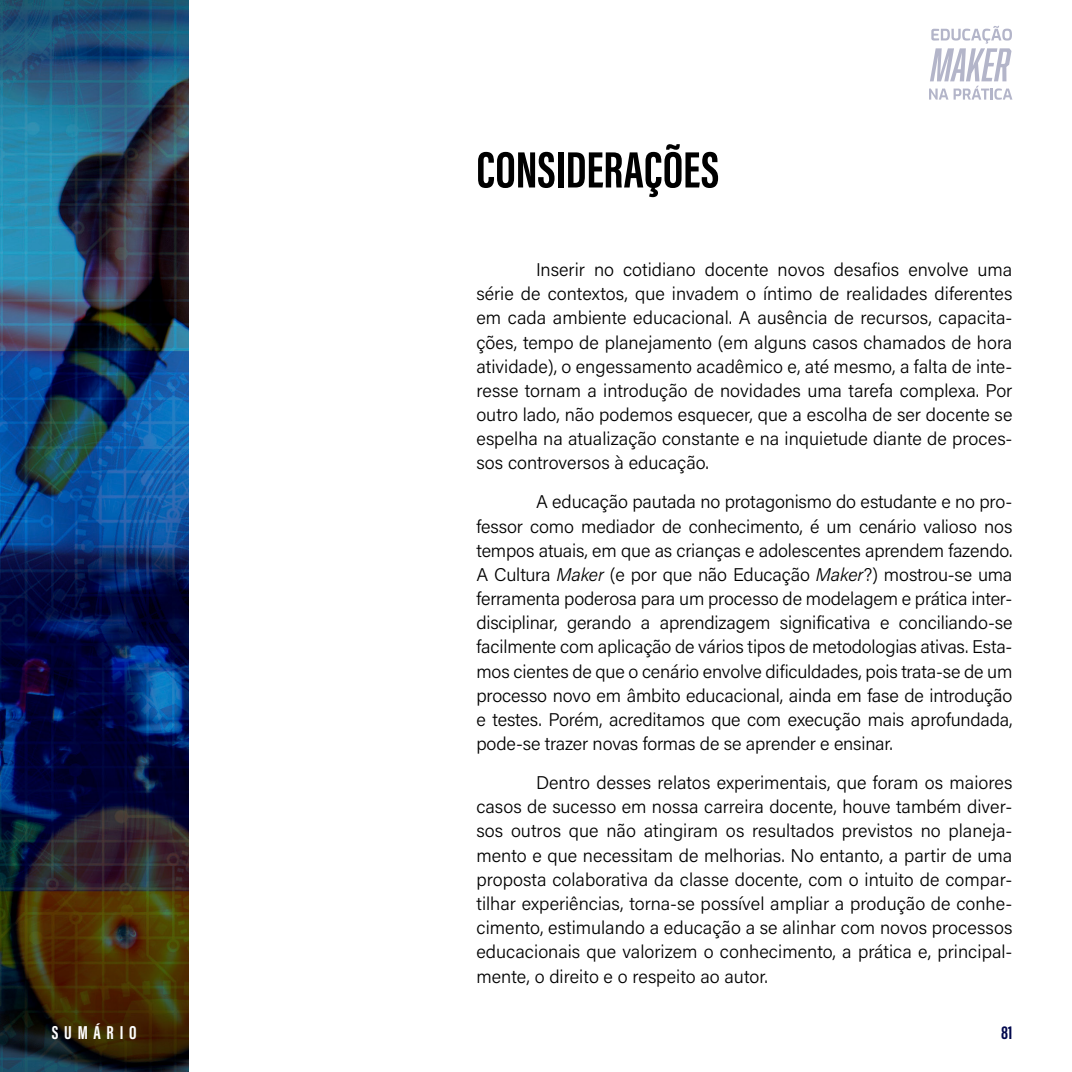
<style>
.page{position:relative;width:1072px;height:1072px;background:#fff}
.page>*{position:absolute;margin:0;border:0;box-sizing:border-box;transform-origin:0 0}
.t1{font:700 52.5px "Acumin Pro Extra Cond";color:#000}
.t2{font:700 19.25px "Acumin Pro Extra Cond";letter-spacing:.3em;color:#fff}
.t3{font:700 19.25px "Acumin Pro Extra Cond";color:#00074d}
.t4{font:300 18.38px/24.2px "Acumin Pro";letter-spacing:-.005em;color:#000;text-align:justify}
.s1{font-style:italic}
</style>
<div class="page">
<img style="left:0;top:0;width:189px;height:1071px">
<svg style="left:929px;top:26px;width:83px;height:74px"></svg>
<h1 class="t1" style="left:476px;top:137px;width:244px">CONSIDERAÇÕES</h1>
<p class="t4" style="left:476px;top:257px;width:537px;text-indent:60px">Inserir no cotidiano docente novos desafios envolve uma série de contextos, que invadem o íntimo de realidades diferentes em cada ambiente educacional. A ausência de recursos, capacita&shy;ções, tempo de planejamento (em alguns casos chamados de hora atividade), o engessamento acadêmico e, até mesmo, a falta de inte&shy;resse tornam a introdução de novidades uma tarefa complexa. Por outro lado, não podemos esquecer, que a escolha de ser docente se espelha na atualização constante e na inquietude diante de proces&shy;sos controversos à educação.</p>
<p class="t4" style="left:476px;top:489px;width:537px;text-indent:60px">A educação pautada no protagonismo do estudante e no pro&shy;fessor como mediador de conhecimento, é um cenário valioso nos tempos atuais, em que as crianças e adolescentes aprendem fazendo.<br>A Cultura <span class="s1">Maker</span> (e por que não Educação <span class="s1">Maker</span>?) mostrou-se uma ferramenta poderosa para um processo de modelagem e prática inter&shy;disciplinar, gerando a aprendizagem significativa e conciliando-se facilmente com aplicação de vários tipos de metodologias ativas. Esta&shy;mos cientes de que o cenário envolve dificuldades, pois trata-se de um processo novo em âmbito educacional, ainda em fase de introdução e testes. Porém, acreditamos que com execução mais aprofundada, pode-se trazer novas formas de se aprender e ensinar.</p>
<p class="t4" style="left:476px;top:770px;width:537px;text-indent:60px">Dentro desses relatos experimentais, que foram os maiores casos de sucesso em nossa carreira docente, houve também diver&shy;sos outros que não atingiram os resultados previstos no planeja&shy;mento e que necessitam de melhorias. No entanto, a partir de uma proposta colaborativa da classe docente, com o intuito de compar&shy;tilhar experiências, torna-se possível ampliar a produção de conhe&shy;cimento, estimulando a educação a se alinhar com novos processos educacionais que valorizem o conhecimento, a prática e, principal&shy;mente, o direito e o respeito ao autor.</p>
<p class="t2" style="left:52px;top:1020px;width:86px">SUMÁRIO</p>
<p class="t3" style="left:1001px;top:1020px;width:13px">81</p>
</div>
